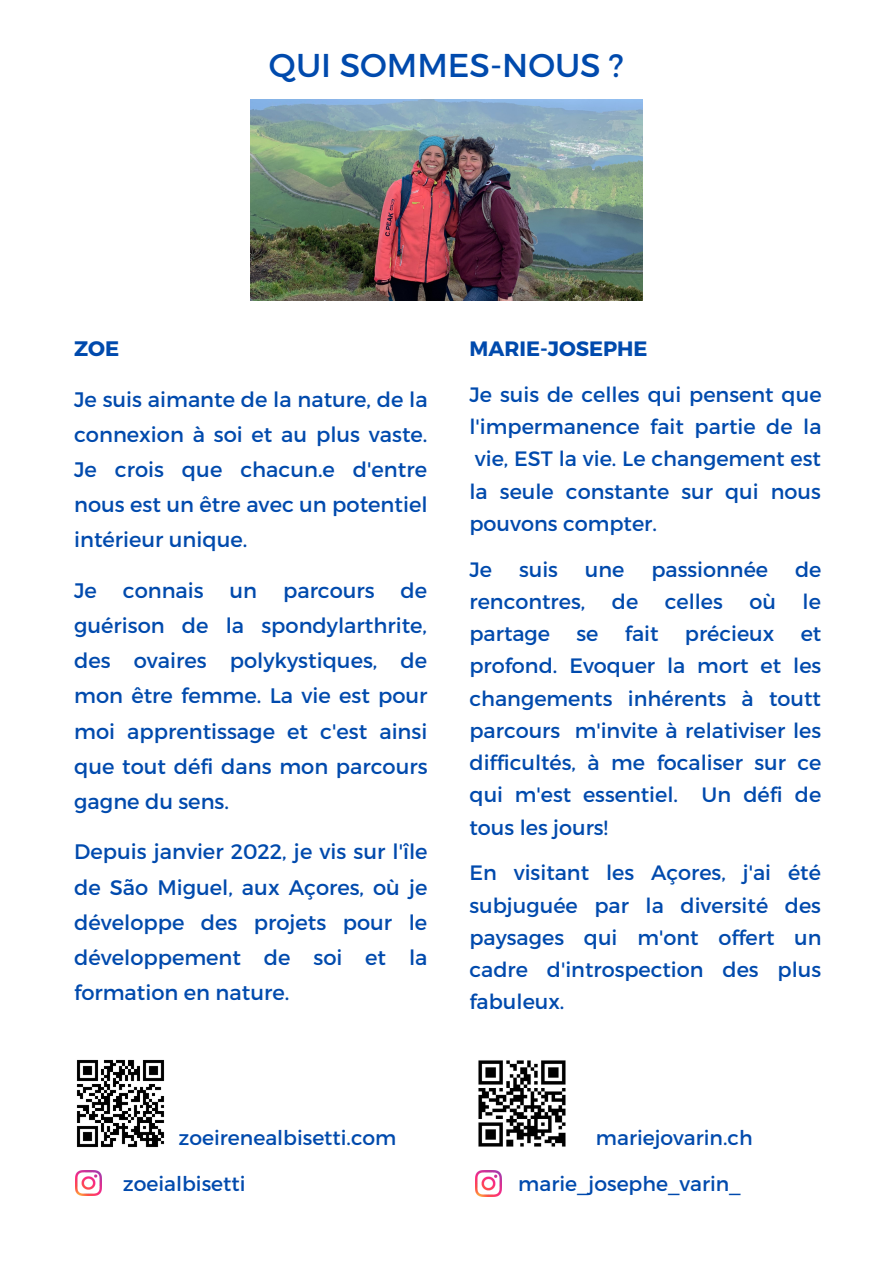
<style>
.page{position:relative;width:893px;height:1264px;background:#fff}
.page>*{position:absolute;margin:0;border:0;box-sizing:border-box;transform-origin:0 0}
.t1{font:33px "Montserrat";color:#004aad}
.t2{font:21px/35.2px "Montserrat";color:#004aad;text-align:justify}
.t3{font:700 21px "Montserrat";color:#004aad}
.t4{font:20.85px/32.2px "Montserrat";color:#004aad;text-align:justify}
.t5{font:700 20.85px "Montserrat";color:#004aad}
.t6{font:20.25px "Montserrat";color:#004aad}
</style>
<div class="page">
<img style="left:76px;top:1059px;width:89px;height:89px">
<img style="left:478px;top:1060px;width:88px;height:87px">
<img style="left:75px;top:1170px;width:26px;height:25px">
<img style="left:476px;top:1170px;width:25px;height:26px">
<img style="left:251px;top:99px;width:391px;height:202px">
<p class="t1" style="left:269px;top:44px;width:356px">QUI SOMMES-NOUS ?</p>
<p class="t3" style="left:74px;top:335px;width:47px">ZOE</p>
<p class="t2" style="left:74px;top:380px;width:355px">Je suis aimante de la nature, de la connexion à soi et au plus vaste.<br>Je crois que chacun.e d'entre nous est un être avec un potentiel intérieur unique.</p>
<p class="t2" style="left:74px;top:571px;width:355px">Je connais un parcours de guérison de la spondylarthrite, des ovaires polykystiques, de mon être femme. La vie est pour moi apprentissage et c'est ainsi que tout défi dans mon parcours gagne du sens.</p>
<p class="t2" style="left:74px;top:833px;width:355px">Depuis janvier 2022, je vis sur l'île de São Miguel, aux Açores, où je développe des projets pour le développement de soi et la formation en nature.</p>
<p class="t5" style="left:469px;top:335px;width:179px">MARIE-JOSEPHE</p>
<p class="t4" style="left:469px;top:377px;width:353px">Je suis de celles qui pensent que l'impermanence fait partie de la vie, EST la vie. Le changement est la seule constante sur qui nous pouvons compter.</p>
<p class="t4" style="left:469px;top:552px;width:24px">Je</p>
<p class="t4" style="left:519px;top:552px;width:40px">suis</p>
<p class="t4" style="left:585px;top:552px;width:41px">une</p>
<p class="t4" style="left:651px;top:552px;width:118px">passionnée</p>
<p class="t4" style="left:795px;top:552px;width:28px">de</p>
<p class="t4" style="left:469px;top:584px;width:117px">rencontres,</p>
<p class="t4" style="left:611px;top:584px;width:28px">de</p>
<p class="t4" style="left:664px;top:584px;width:60px">celles</p>
<p class="t4" style="left:749px;top:584px;width:28px">où</p>
<p class="t4" style="left:802px;top:584px;width:20px">le</p>
<p class="t4" style="left:469px;top:616px;width:82px">partage</p>
<p class="t4" style="left:576px;top:616px;width:23px">se</p>
<p class="t4" style="left:625px;top:616px;width:35px">fait</p>
<p class="t4" style="left:684px;top:616px;width:91px">précieux</p>
<p class="t4" style="left:469px;top:616px;width:353px;text-indent:331px">et profond. Evoquer la mort et les changements inhérents à toutt parcours m'invite à relativiser les difficultés, à me focaliser sur ce qui m'est essentiel. Un défi de tous les jours!</p>
<p class="t4" style="left:469px;top:855px;width:353px">En visitant les Açores, j'ai été subjuguée par la diversité des paysages qui m'ont offert un cadre d'introspection des plus fabuleux.</p>
<p class="t6" style="left:179px;top:1124px;width:219px">zoeirenealbisetti.com</p>
<p class="t6" style="left:596px;top:1124px;width:158px">mariejovarin.ch</p>
<p class="t6" style="left:123px;top:1170px;width:124px">zoeialbisetti</p>
<p class="t6" style="left:518px;top:1170px;width:224px">marie_josephe_varin_</p>
</div>
